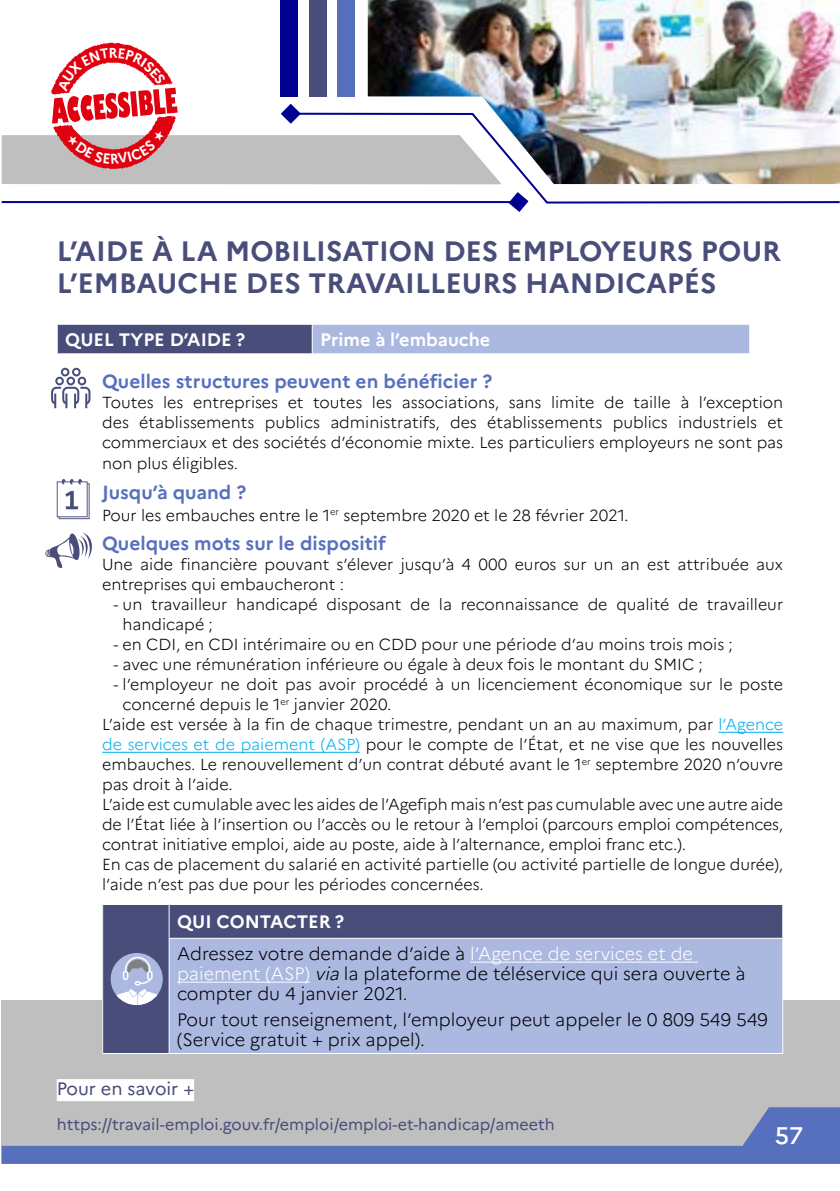
<style>
.page{position:relative;width:840px;height:1191px;background:#fff}
.page>*{position:absolute;margin:0;border:0;box-sizing:border-box;transform-origin:0 0}
.t1{font:700 28px "Marianne";color:#484d7a}
.t2{font:500 24px "Marianne";color:#fff}
.t3{font:700 19px "Marianne";color:#5770be}
.t4{font:300 18px/20px "Marianne";color:#000}
.t5{font:700 18px "Marianne";color:#fff}
.t6{font:18px "Marianne";color:#484d7a}
.t7{font:300 16px/20.4px "Marianne";color:#000}
.t8{font:16px "Marianne";color:#484d7a}
.s1{color:#00aeef}
.s2{font-weight:700;color:#fff}
.s3{color:#fff}
.s4{font-style:italic}
</style>
<div class="page">
<div style="left:2px;top:1000px;width:837px;height:163px;background:#bfbfbf"></div>
<svg style="left:2px;top:1107px;width:837px;height:56px"></svg>
<svg style="left:287px;top:184px;width:552px;height:20px"></svg>
<svg style="left:508px;top:192px;width:20px;height:20px"></svg>
<hr style="left:2px;top:201px;width:512px;height:2px;background:#000091">
<div style="left:280px;top:0;width:17px;height:96px;background:#000091"></div>
<div style="left:309px;top:0;width:17px;height:96px;background:#484d7a"></div>
<div style="left:337px;top:0;width:17px;height:96px;background:#5770be"></div>
<img style="left:367px;top:0;width:472px;height:184px">
<div style="left:57px;top:1079px;width:137px;height:22px;background:#fff"></div>
<hr style="left:718px;top:732px;width:64px;height:1px;background:#00aeef">
<hr style="left:102px;top:752px;width:258px;height:1px;background:#00aeef">
<div style="left:57px;top:324px;width:255px;height:30px;background:#484d7a"></div>
<div style="left:312px;top:324px;width:437px;height:30px;background:#abb8df"></div>
<hr style="left:57px;top:324px;width:255px;height:1px;background:#fff">
<svg style="left:57px;top:325px;width:1px;height:28px"></svg>
<hr style="left:312px;top:324px;width:437px;height:1px;background:#fff">
<svg style="left:311px;top:325px;width:1px;height:28px"></svg>
<hr style="left:57px;top:353px;width:255px;height:1px;background:#fff">
<hr style="left:312px;top:353px;width:437px;height:1px;background:#fff">
<div style="left:103px;top:904px;width:66px;height:149px;background:#484d7a"></div>
<div style="left:169px;top:904px;width:613px;height:34px;background:#484d7a"></div>
<div style="left:169px;top:938px;width:613px;height:115px;background:#abb8df"></div>
<hr style="left:102px;top:904px;width:67px;height:1px;background:#fff">
<hr style="left:169px;top:904px;width:613px;height:1px;background:#fff">
<hr style="left:168px;top:905px;width:1px;height:32px;background:#fff">
<hr style="left:781px;top:905px;width:1px;height:32px;background:#fff">
<hr style="left:102px;top:938px;width:1px;height:115px;background:#fff">
<hr style="left:168px;top:937px;width:614px;height:1px;background:#fff">
<hr style="left:168px;top:938px;width:1px;height:115px;background:#fff">
<hr style="left:781px;top:938px;width:1px;height:115px;background:#fff">
<hr style="left:102px;top:1053px;width:67px;height:1px;background:#fff">
<hr style="left:169px;top:1053px;width:613px;height:1px;background:#fff">
<svg style="left:111px;top:953px;width:52px;height:52px"></svg>
<hr style="left:470px;top:961px;width:227px;height:1px;background:#fff">
<hr style="left:177px;top:981px;width:133px;height:1px;background:#fff">
<svg style="left:51px;top:367px;width:40px;height:42px"></svg>
<svg style="left:57px;top:479px;width:33px;height:40px"></svg>
<svg style="left:45px;top:532px;width:47px;height:36px"></svg>
<svg style="left:2px;top:40px;width:499px;height:144px"></svg>
<h1 class="t1" style="left:57px;top:234px;width:55px">L’AIDE</h1>
<h1 class="t1" style="left:152px;top:234px;width:156px">ÀLA MOBILISATION</h1>
<h1 class="t1" style="left:443px;top:234px;width:18px">DES</h1>
<h1 class="t1" style="left:505px;top:234px;width:20px">EMPLO</h1>
<h1 class="t1" style="left:600px;top:234px;width:181px">YEURS PO UR</h1>
<h1 class="t1" style="left:57px;top:266px;width:207px">L’EM BAUCHE DES</h1>
<h1 class="t1" style="left:308px;top:266px;width:45px">TRAVAILLE</h1>
<h1 class="t1" style="left:461px;top:266px;width:107px">URS HANDI</h1>
<h1 class="t1" style="left:625px;top:266px;width:89px">CAPÉS</h1>
<p class="t5" style="left:65px;top:328px;width:134px">QUEL TYPE D’AIDE</p>
<p class="t5" style="left:236px;top:328px;width:11px">?</p>
<p class="t5" style="left:320px;top:328px;width:171px">PRIME À L’EMBAUCHE</p>
<p class="t3" style="left:102px;top:369px;width:391px">QUELLES STRUCTURES PEUVENT EN BÉNÉFICIER ?</p>
<p class="t7" style="left:102px;top:392px;width:682px;text-align:justify">Toutes les entreprises et toutes les associations, sans limite de taille à l’exception des établissements publics administratifs, des établissements publics industriels et commerciaux et des sociétés d’économie mixte. Les particuliers employeurs ne sont pas non plus éligibles.</p>
<p class="t3" style="left:102px;top:481px;width:146px">JUSQU’À QUAND ?</p>
<p class="t7" style="left:102px;top:504px;width:527px">Pour les embauches entre le 1<sup>er</sup> septembre 2020 et le 28 février 2021.</p>
<p class="t3" style="left:102px;top:532px;width:285px">QUELQUES MOTS SUR LE DISPOSITIF</p>
<p class="t7" style="left:102px;top:554px;width:682px">Une aide financière pouvant s’élever jusqu’à 4 000 euros sur un an est attribuée aux entreprises qui embaucheront :</p>
<p class="t7" style="left:123px;top:594px;width:661px;text-indent:-9px">- un travailleur handicapé disposant de la reconnaissance de qualité de travailleur handicapé ;</p>
<p class="t7" style="left:113px;top:634px;width:620px">- en CDI, en CDI intérimaire ou en CDD pour une période d’au moins trois mois ;</p>
<p class="t7" style="left:113px;top:654px;width:590px">- avec une rémunération inférieure ou égale à deux fois le montant du SMIC ;</p>
<p class="t7" style="left:113px;top:674px;width:670px">- l’employeur ne doit pas avoir procédé à un licenciement économique sur le poste</p>
<p class="t7" style="left:123px;top:694px;width:270px">concerné depuis le 1<sup>er</sup> janvier 2020.</p>
<p class="t7" style="left:102px;top:714px;width:682px">L’aide est versée à la fin de chaque trimestre, pendant un an au maximum, par <span class="s1">l’Agence</span></p>
<p class="t7" style="left:102px;top:734px;width:682px"><span class="s1">de services et de paiement (ASP)</span> pour le compte de l’État, et ne vise que les nouvelles</p>
<p class="t7" style="left:102px;top:754px;width:682px">embauches. Le renouvellement d’un contrat débuté avant le 1<sup>er</sup> septembre 2020 n’ouvre</p>
<p class="t7" style="left:102px;top:774px;width:132px">pas droit à l’aide.</p>
<p class="t7" style="left:102px;top:794px;width:682px">L’aide est cumulable avec les aides de l’Agefiph mais n’est pas cumulable avec une autre aide</p>
<p class="t7" style="left:102px;top:814px;width:682px">de l’État liée à l’insertion ou l’accès ou le retour à l’emploi (parcours emploi compétences,</p>
<p class="t7" style="left:102px;top:834px;width:585px">contrat initiative emploi, aide au poste, aide à l’alternance, emploi franc etc.).</p>
<p class="t7" style="left:102px;top:854px;width:682px">En cas de placement du salarié en activité partielle (ou activité partielle de longue durée),</p>
<p class="t7" style="left:102px;top:874px;width:383px">l’aide n’est pas due pour les périodes concernées.</p>
<p class="t5" style="left:177px;top:910px;width:67px">QUI CONTA</p>
<p class="t4" style="left:177px;top:906px;width:517px;line-height:31.6px;text-indent:106px"><span class="s2">CTER?<br></span>Adressez votre demande d’aide à <span class="s3">l’Agence de services et de</span></p>
<p class="t4" style="left:177px;top:963px;width:569px"><span class="s3">paiement (ASP)</span> <span class="s4">via</span> la plateforme de téléservice qui sera ouverte à compter du 4 janvier 2021.</p>
<p class="t4" style="left:177px;top:1009px;width:592px">Pour tout renseignement, l’employeur peut appeler le 0 809 549 549 (Service gratuit + prix appel).</p>
<p class="t6" style="left:57px;top:1078px;width:139px">Pour en savoir +</p>
<p class="t8" style="left:57px;top:1115px;width:499px">https://travail-emploi.gouv.fr/emploi/emploi-et-handicap/ameeth</p>
<h2 class="t2" style="left:774px;top:1121px;width:30px">57</h2>
</div>
